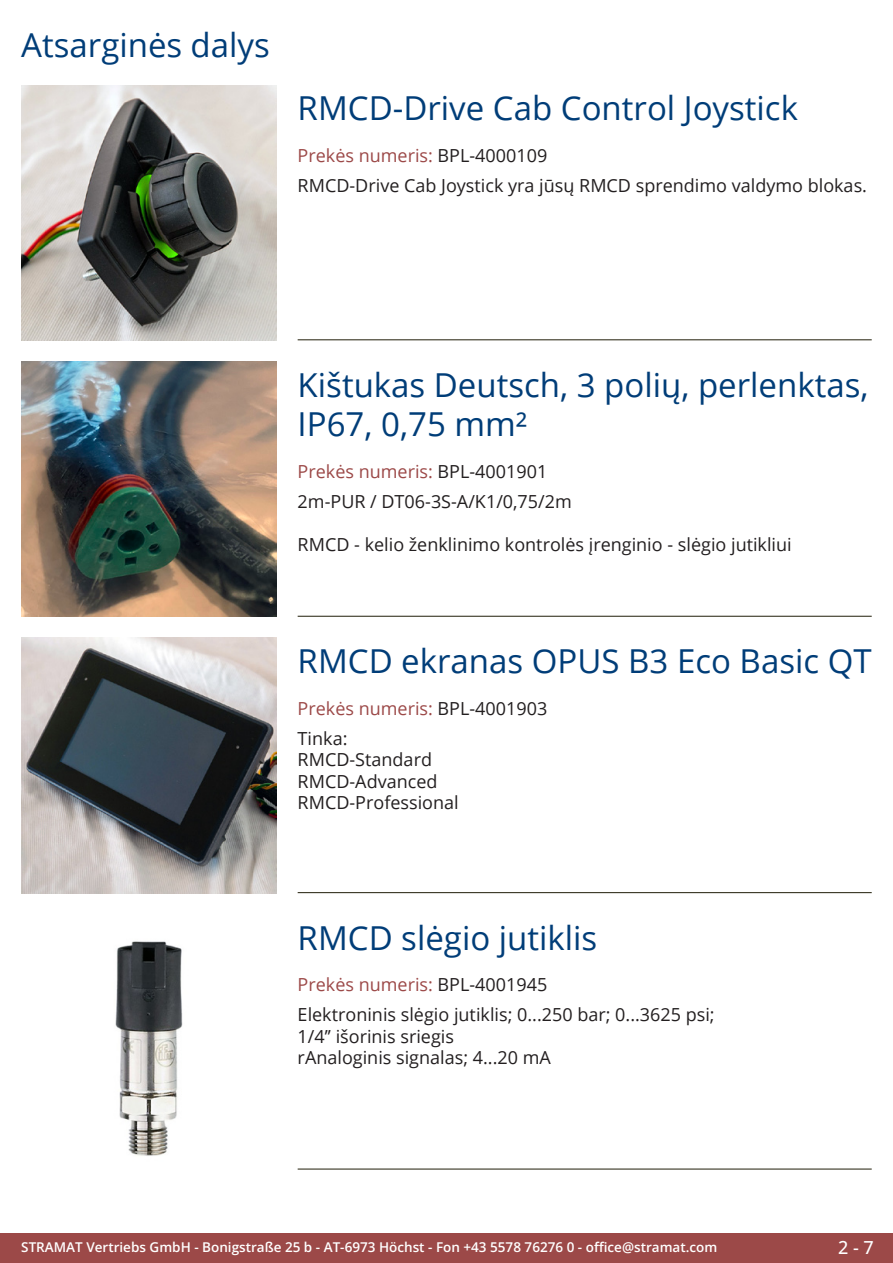
<style>
.page{position:relative;width:893px;height:1263px;background:#fff}
.page>*{position:absolute;margin:0;border:0;box-sizing:border-box;transform-origin:0 0}
.Produkttitel{font:33px/39.6px "Open Sans";color:#003d78}
.RastTitel{font:33px "Open Sans";color:#003d78}
.Beschreibung_Text{font:18px/21.6px "Open Sans";color:#231f20}
.TechDaten_Überschrif{font:18px "Open Sans";color:#9c4948}
.t1{font:500 18px "Open Sans";color:#fff}
.t2{font:600 13.5px "Open Sans";color:#fff}
.s1{color:#231f20}
</style>
<div class="page">
<div style="left:0;top:1233px;width:893px;height:30px;background:#9c4948"></div>
<hr style="left:298px;top:340px;width:574px;height:1px;background:#201d08">
<hr style="left:298px;top:616px;width:574px;height:1px;background:#201d08">
<hr style="left:298px;top:892px;width:574px;height:1px;background:#201d08">
<hr style="left:298px;top:1169px;width:574px;height:1px;background:#201d08">
<img style="left:21px;top:85px;width:255px;height:255px">
<img style="left:21px;top:361px;width:255px;height:256px">
<img style="left:21px;top:638px;width:255px;height:255px">
<img style="left:115px;top:941px;width:68px;height:215px">
<p class="RastTitel" style="left:21px;top:22px;width:250px">Atsarginės dalys</p>
<p class="Produkttitel" style="left:298px;top:88px;width:502px">RMCD-Drive Cab Control Joystick</p>
<p class="TechDaten_Überschrif" style="left:298px;top:143px;width:251px">Prekės numeris: <span class="s1">BPL-4000109</span></p>
<p class="Beschreibung_Text" style="left:298px;top:174px;width:571px">RMCD-Drive Cab Joystick yra jūsų RMCD sprendimo valdymo blokas.</p>
<p class="Produkttitel" style="left:298px;top:364px;width:572px">Kištukas Deutsch, 3 polių, perlenktas,<br>IP67, 0,75 mm²</p>
<p class="TechDaten_Überschrif" style="left:298px;top:459px;width:251px">Prekės numeris: <span class="s1">BPL-4001901</span></p>
<p class="Beschreibung_Text" style="left:298px;top:490px;width:276px">2m-PUR / DT06-3S-A/K1/0,75/2m</p>
<p class="Beschreibung_Text" style="left:298px;top:533px;width:496px">RMCD - kelio ženklinimo kontrolės įrenginio - slėgio jutikliui</p>
<p class="Produkttitel" style="left:298px;top:640px;width:576px">RMCD ekranas OPUS B3 Eco Basic QT</p>
<p class="TechDaten_Überschrif" style="left:298px;top:696px;width:251px">Prekės numeris: <span class="s1">BPL-4001903</span></p>
<p class="Beschreibung_Text" style="left:298px;top:727px;width:163px">Tinka:<br>RMCD-Standard<br>RMCD-Advanced<br>RMCD-Professional</p>
<p class="Produkttitel" style="left:298px;top:917px;width:301px">RMCD slėgio jutiklis</p>
<p class="TechDaten_Überschrif" style="left:298px;top:972px;width:251px">Prekės numeris: <span class="s1">BPL-4001945</span></p>
<p class="Beschreibung_Text" style="left:298px;top:1003px;width:419px">Elektroninis slėgio jutiklis; 0...250 bar; 0...3625 psi;<br>1/4’’ išorinis sriegis<br>rAnaloginis signalas; 4...20 mA</p>
<p class="t2" style="left:21px;top:1238px;width:698px">STRAMAT Vertriebs GmbH - Bonigstraße 25 b - AT-6973 Höchst - Fon +43 5578 76276 0 - office@stramat.com</p>
<p class="t1" style="left:838px;top:1234px;width:37px">2 - 7</p>
</div>
